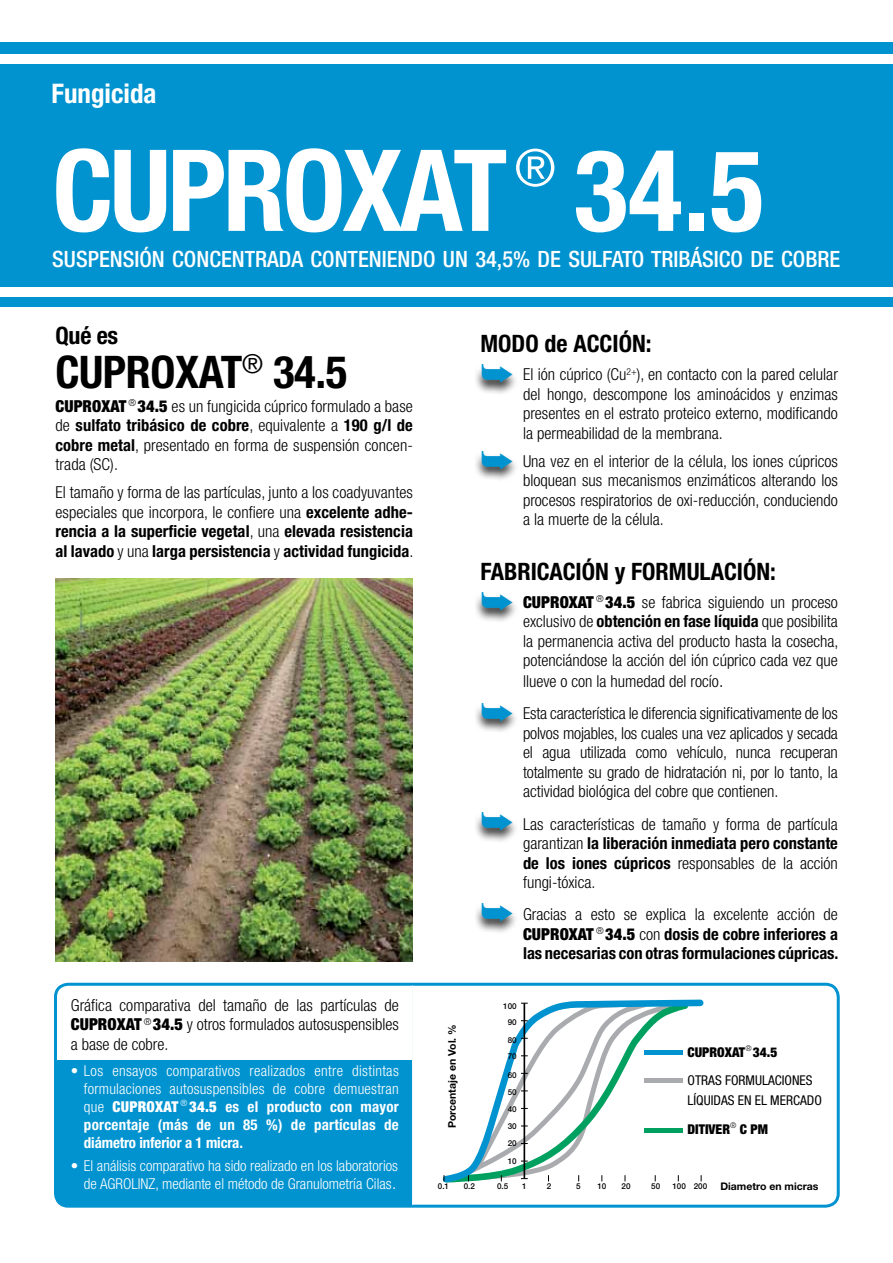
<style>
.page{position:relative;width:893px;height:1263px;background:#fff}
.page>*{position:absolute;margin:0;border:0;box-sizing:border-box;transform-origin:0 0}
.t1{font:700 condensed 113.4px "Helvetica Neue LT Std";letter-spacing:-.03em;color:#fff}
.t2{font:51px "Helvetica Neue LT Std";color:#fff}
.t3{font:700 condensed 45px "Helvetica Neue LT Std";letter-spacing:-.01em;color:#000}
.t4{font:700 condensed 27px "Helvetica Neue LT Std";color:#fff}
.t5{font:700 condensed 24px "Helvetica Neue LT Std";color:#000}
.t6{font:500 condensed 22.5px "Helvetica Neue LT Std";color:#fff}
.t7{font:300 condensed 16.5px/19.5px "Helvetica Neue LT Std";color:#000;text-align:justify}
.t8{font:700 condensed 16.5px/19.5px "Helvetica Neue LT Std";color:#000;text-align:justify}
.t9{font:300 condensed 15px/18px "Helvetica Neue LT Std";color:#fff;text-align:justify}
.t10{font:condensed 13.5px/28px "Helvetica Neue LT Std";color:#000}
.t11{font:700 10.5px "Helvetica Neue LT Std";color:#000}
.t12{font:500 8.1px/17.4px "Helvetica Neue LT Std";color:#000}
.s1{font-weight:900}
.s2{font-weight:700}
.s3{font-weight:300}
.s4{font-family:"Times";font-weight:400;font-stretch:normal}
.s5{font-size:18px}
</style>
<div class="page">
<div style="left:56px;top:984px;width:356px;height:222px;background:#0093d0"></div>
<div style="left:56px;top:984px;width:356px;height:76px;background:#fff"></div>
<div style="left:54px;top:983px;width:786px;height:225px;border:3px solid #0093d0;border-radius:13px"></div>
<hr style="left:412px;top:985px;width:1px;height:220px;background:#fff">
<div style="left:0;top:42px;width:893px;height:265px;background:#0093d0"></div>
<div style="left:0;top:54px;width:893px;height:10px;background:#fff"></div>
<div style="left:0;top:287px;width:893px;height:10px;background:#fff"></div>
<div style="left:474px;top:591px;width:46px;height:33px;background:#000;opacity:.75"></div>
<div style="left:474px;top:450px;width:46px;height:33px;background:#000;opacity:.75"></div>
<div style="left:474px;top:364px;width:46px;height:32px;background:#000;opacity:.75"></div>
<div style="left:474px;top:702px;width:46px;height:33px;background:#000;opacity:.75"></div>
<div style="left:474px;top:811px;width:46px;height:33px;background:#000;opacity:.75"></div>
<div style="left:474px;top:902px;width:46px;height:33px;background:#000;opacity:.75"></div>
<svg style="left:442px;top:999px;width:262px;height:183px"></svg>
<svg style="left:444px;top:999px;width:212px;height:184px"></svg>
<img style="left:56px;top:578px;width:357px;height:383px">
<svg style="left:482px;top:592px;width:31px;height:19px"></svg>
<svg style="left:482px;top:451px;width:31px;height:19px"></svg>
<svg style="left:482px;top:364px;width:31px;height:19px"></svg>
<svg style="left:482px;top:702px;width:31px;height:19px"></svg>
<svg style="left:482px;top:812px;width:31px;height:19px"></svg>
<svg style="left:482px;top:903px;width:31px;height:19px"></svg>
<h3 class="t4" style="left:52px;top:77px;width:106px">Fungicida</h3>
<h1 class="t1" style="left:52px;top:122px;width:457px">CUPROXAT</h1>
<h2 class="t2" style="left:515px;top:137px;width:42px">®</h2>
<h1 class="t1" style="left:574px;top:122px;width:192px">34.5</h1>
<h3 class="t6" style="left:52px;top:246px;width:790px">SUSPENSIÓN CONCENTRADA CONTENIENDO UN 34,5% DE SULFATO TRIBÁSICO DE COBRE</h3>
<h3 class="t5" style="left:56px;top:320px;width:64px">Qué es</h3>
<h3 class="t3" style="left:56px;top:345px;width:293px">CUPROXAT<sup>®</sup> 34.5</h3>
<p class="t7" style="left:56px;top:396px;width:359px"><span class="s1">CUPROXAT</span> <sup>®</sup> <span class="s1">34.5</span> es un fungicida cúprico formulado a base de <span class="s2">sulfato tribásico de cobre</span>, equivalente a <span class="s2">190 g/l de cobre metal</span>, presentado en forma de suspensión concen&shy;trada (SC).</p>
<p class="t8" style="left:56px;top:482px;width:360px"><span class="s3">El tamaño y forma de las partículas, junto a los coadyuvantes especiales que incorpora, le confiere una</span> excelente adhe&shy;rencia a la superficie vegetal<span class="s3">, una</span> elevada resistencia al lavado <span class="s3">y una</span> larga persistencia <span class="s3">y</span> actividad fungicida<span class="s3">.</span></p>
<p class="t7" style="left:71px;top:995px;width:330px">Gráfica comparativa del tamaño de las partículas de <span class="s1">CUPROXAT</span> <sup>®</sup> <span class="s1">34.5</span> y otros formulados autosuspensibles a base de cobre.</p>
<p class="t9" style="left:84px;top:1062px;width:316px;text-indent:-13px">• Los ensayos comparativos realizados entre distintas formulaciones autosuspensibles de cobre demuestran que <span class="s1">CUPROXAT</span> <sup>®</sup> <span class="s1">34.5</span> <span class="s2">es el producto con mayor porcentaje (más de un 85 %) de partículas de diámetro inferior a 1 micra.</span></p>
<p class="t9" style="left:71px;top:1156px;width:329px;line-height:18.6px;text-align:right">• El análisis comparativo ha sido realizado en los laboratorios de AGROLINZ, mediante el método de Granulometría Cilas<span class="s4">.</span></p>
<h3 class="t5" style="left:480px;top:329px;width:173px">MODO de ACCIÓN:</h3>
<p class="t7" style="left:523px;top:365px;width:316px">El ión cúprico (Cu<sup>2+</sup>), en contacto con la pared celular del hongo, descompone los aminoácidos y enzimas presentes en el estrato proteico externo, modificando la permeabilidad de la membrana.</p>
<p class="t7" style="left:523px;top:451px;width:316px">Una vez en el interior de la célula, los iones cúpricos bloquean sus mecanismos enzimáticos alterando los procesos respiratorios de oxi-reducción, conduciendo a la muerte de la célula.</p>
<h3 class="t5" style="left:480px;top:556px;width:23px">Fabricación</h3>
<h3 class="t5" style="left:615px;top:556px;width:43px">y Formu</h3>
<h3 class="t5" style="left:700px;top:556px;width:24px">lación</h3>
<h3 class="t5" style="left:770px;top:556px;width:7px">:</h3>
<p class="t7" style="left:523px;top:592px;width:317px"><span class="s1">CUPROXAT</span> <sup>®</sup> <span class="s1">34.5</span> se fabrica siguiendo un proceso exclusivo de <span class="s2">obtención en fase líquida</span> que posibilita la permanencia activa del producto hasta la cosecha, potenciándose la acción del ión cúprico cada vez que</p>
<p class="t7" style="left:523px;top:665px;width:316px;line-height:32.2px">llueve o con la humedad del rocío<span class="s5">.<br></span>Esta característica le diferencia significativamente de los</p>
<p class="t7" style="left:523px;top:723px;width:316px">polvos mojables, los cuales una vez aplicados y secada el agua utilizada como vehículo, nunca recuperan totalmente su grado de hidratación ni, por lo tanto, la actividad biológica del cobre que contienen.</p>
<p class="t7" style="left:523px;top:814px;width:316px">Las características de tamaño y forma de partícula garantizan <span class="s2">la liberación inmediata pero constante de los iones cúpricos</span> responsables de la acción fungi-tóxica.</p>
<p class="t8" style="left:523px;top:904px;width:317px"><span class="s3">Gracias a esto se explica la excelente acción de </span><span class="s1">CUPROXAT</span> <sup>®</sup> <span class="s1">34.5</span> <span class="s3">con</span> dosis de cobre inferiores a las necesarias con otras formulaciones cúpricas.</p>
<p class="t11" style="left:446px;top:1128px;width:105px;rotate:-90deg">Porcentaje en Vol. %</p>
<p class="t12" style="left:503px;top:997px;width:15px">100</p>
<p class="t12" style="left:508px;top:1013px;width:10px;line-height:17.9px">90<br>80</p>
<p class="t12" style="left:508px;top:1047px;width:10px">70</p>
<p class="t12" style="left:508px;top:1066px;width:10px">60<br>50</p>
<p class="t12" style="left:508px;top:1100px;width:10px;text-align:justify">40<br>30<br>20</p>
<p class="t12" style="left:508px;top:1153px;width:10px">10</p>
<p class="t10" style="left:687px;top:1038px;width:127px"><span class="s1">CUPROXAT</span><sup>®</sup><span class="s1">34.5<br></span>OTRAS FORMULACIONES</p>
<p class="t10" style="left:688px;top:1085px;width:136px;line-height:29.5px">LÍQUIDAS EN EL MERCADO<br><span class="s1">DITIVER</span><sup>®</sup> <span class="s1">C PM</span></p>
<p class="t12" style="left:438px;top:1177px;width:13px">0.1</p>
<p class="t12" style="left:497px;top:1177px;width:13px">0.5</p>
<p class="t12" style="left:464px;top:1177px;width:13px">0.2</p>
<p class="t12" style="left:522px;top:1177px;width:6px">1</p>
<p class="t12" style="left:547px;top:1177px;width:6px">2</p>
<p class="t12" style="left:576px;top:1177px;width:6px">5</p>
<p class="t12" style="left:597px;top:1177px;width:10px">10</p>
<p class="t12" style="left:621px;top:1177px;width:10px">20</p>
<p class="t12" style="left:651px;top:1177px;width:10px">50</p>
<p class="t12" style="left:672px;top:1177px;width:36px">100 200</p>
<p class="t11" style="left:720px;top:1179px;width:100px">Diametro en micras</p>
</div>
